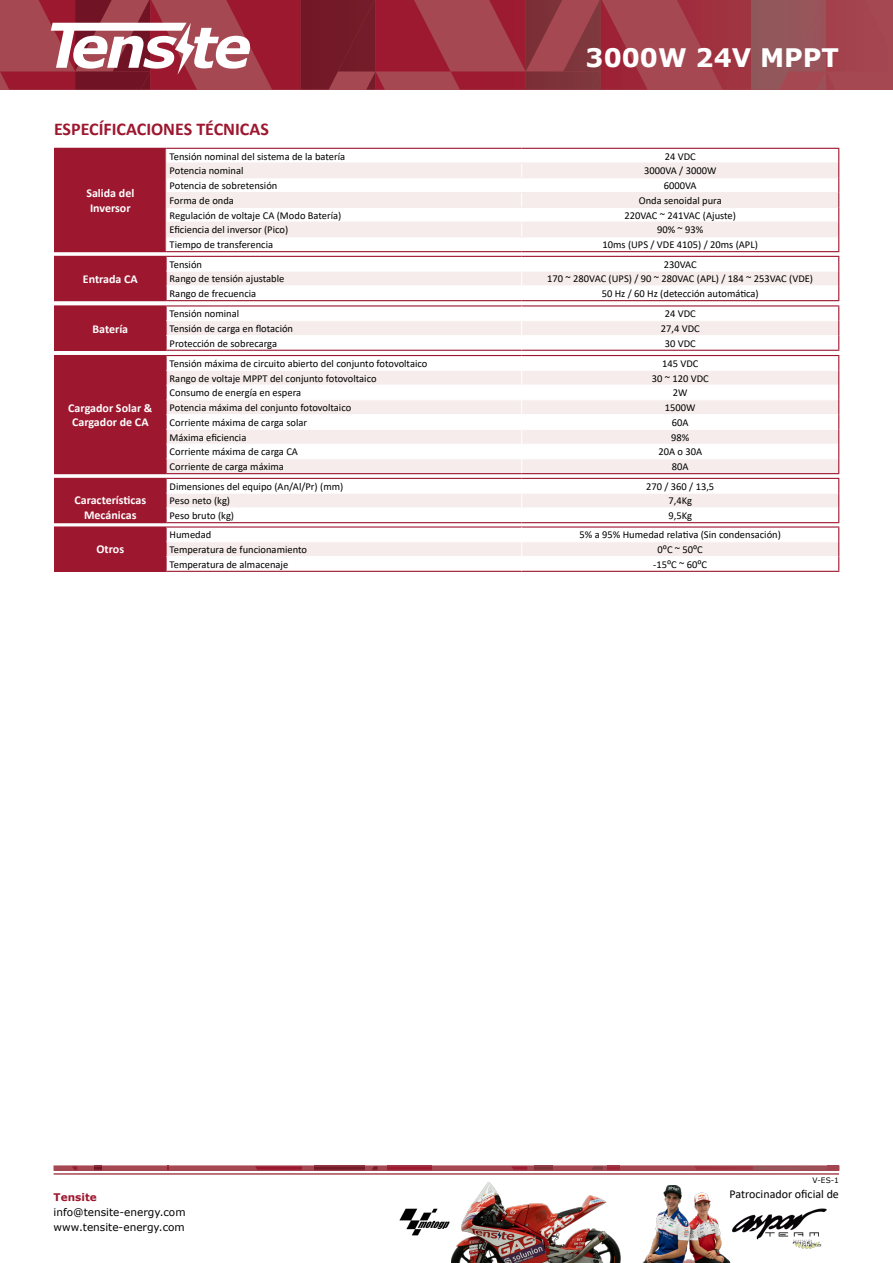
<style>
.page{position:relative;width:893px;height:1263px;background:#fff}
.page>*{position:absolute;margin:0;border:0;box-sizing:border-box;transform-origin:0 0}
.t1{font:700 25.5px "Verdana";color:#fff}
.t2{font:700 18px "Calibri";color:#9d172f}
.t3{font:700 12px/14.4px "Calibri";color:#fff;text-align:center}
.t4{font:12px "Calibri";color:#000}
.t5{font:10.5px "Calibri";color:#000}
.t6{font:10.5px/15px "Verdana";color:#000}
.t7{font:700 10.5px "Verdana";color:#9d172f}
.t8{font:7.5px "Verdana";color:#000}
</style>
<div class="page">
<img style="left:743px;top:1208px;width:83px;height:41px">
<img style="left:645px;top:1185px;width:98px;height:78px">
<img style="left:451px;top:1182px;width:194px;height:81px">
<img style="left:399px;top:1209px;width:51px;height:27px">
<div style="left:0;top:0;width:893px;height:90px;background:#a54852"></div>
<img style="left:374px;top:0;width:76px;height:71px">
<img style="left:113px;top:0;width:84px;height:90px">
<img style="left:226px;top:0;width:148px;height:90px">
<img style="left:39px;top:0;width:73px;height:31px">
<img style="left:366px;top:71px;width:19px;height:19px">
<img style="left:0;top:71px;width:150px;height:19px">
<img style="left:825px;top:0;width:1px;height:71px">
<img style="left:564px;top:0;width:83px;height:90px">
<img style="left:677px;top:0;width:148px;height:90px">
<img style="left:489px;top:0;width:73px;height:71px">
<img style="left:817px;top:71px;width:9px;height:19px">
<img style="left:451px;top:71px;width:150px;height:19px">
<svg style="left:51px;top:23px;width:199px;height:52px"></svg>
<svg style="left:54px;top:1166px;width:785px;height:4px"></svg>
<svg style="left:593px;top:1167px;width:26px;height:1px"></svg>
<img style="left:695px;top:1167px;width:116px;height:1px">
<img style="left:534px;top:1167px;width:19px;height:1px">
<img style="left:512px;top:1167px;width:15px;height:1px">
<div style="left:54px;top:1165px;width:785px;height:5px;border:1px solid #a54852"></div>
<hr style="left:54px;top:1173px;width:785px;height:2px;background:#a54852">
<div style="left:55px;top:148px;width:111px;height:104px;background:#9d172f"></div>
<hr style="left:54px;top:148px;width:112px;height:1px;background:#9d172f">
<hr style="left:54px;top:251px;width:112px;height:1px;background:#9d172f">
<svg style="left:54px;top:149px;width:1px;height:102px"></svg>
<div style="left:55px;top:256px;width:111px;height:45px;background:#9d172f"></div>
<hr style="left:54px;top:256px;width:112px;height:1px;background:#9d172f">
<hr style="left:54px;top:300px;width:112px;height:1px;background:#9d172f">
<svg style="left:54px;top:257px;width:1px;height:43px"></svg>
<div style="left:55px;top:527px;width:111px;height:44px;background:#9d172f"></div>
<hr style="left:54px;top:526px;width:112px;height:2px;background:#9d172f">
<hr style="left:54px;top:571px;width:112px;height:1px;background:#9d172f">
<hr style="left:166px;top:571px;width:356px;height:1px;background:#9d172f">
<hr style="left:522px;top:571px;width:317px;height:1px;background:#9d172f">
<svg style="left:54px;top:528px;width:1px;height:43px"></svg>
<div style="left:55px;top:306px;width:111px;height:44px;background:#9d172f"></div>
<hr style="left:54px;top:305px;width:112px;height:1px;background:#9d172f">
<hr style="left:54px;top:350px;width:112px;height:1px;background:#9d172f">
<hr style="left:166px;top:350px;width:356px;height:1px;background:#9d172f">
<hr style="left:522px;top:350px;width:317px;height:1px;background:#9d172f">
<svg style="left:166px;top:148px;width:673px;height:202px"></svg>
<svg style="left:54px;top:306px;width:1px;height:44px"></svg>
<div style="left:55px;top:355px;width:111px;height:119px;background:#9d172f"></div>
<hr style="left:54px;top:355px;width:112px;height:1px;background:#9d172f">
<hr style="left:166px;top:355px;width:356px;height:1px;background:#9d172f">
<hr style="left:522px;top:355px;width:317px;height:1px;background:#9d172f">
<hr style="left:54px;top:473px;width:112px;height:1px;background:#9d172f">
<svg style="left:54px;top:356px;width:1px;height:117px"></svg>
<div style="left:55px;top:478px;width:111px;height:45px;background:#9d172f"></div>
<hr style="left:54px;top:478px;width:112px;height:1px;background:#9d172f">
<hr style="left:54px;top:522px;width:112px;height:1px;background:#9d172f">
<svg style="left:166px;top:356px;width:673px;height:215px"></svg>
<svg style="left:54px;top:479px;width:1px;height:43px"></svg>
<h2 class="t2" style="left:54px;top:116px;width:216px">ESPECÍFICACIONES TÉCNICAS</h2>
<h1 class="t1" style="left:586px;top:40px;width:255px">3000W 24V MPPT</h1>
<p class="t3" style="left:86px;top:186px;width:50px">Salida del<br>Inversor</p>
<p class="t3" style="left:83px;top:272px;width:56px">Entrada CA</p>
<p class="t3" style="left:92px;top:321px;width:37px">Batería</p>
<p class="t3" style="left:68px;top:401px;width:86px">Cargador Solar &amp;<br>Cargador de CA</p>
<p class="t3" style="left:74px;top:493px;width:73px">Características<br>Mecánicas</p>
<p class="t3" style="left:97px;top:541px;width:29px">Otros</p>
<p class="t5" style="left:170px;top:149px;width:177px">Tensión nominal del sistema de la batería</p>
<p class="t5" style="left:665px;top:149px;width:33px">24 VDC</p>
<p class="t5" style="left:170px;top:164px;width:75px">Potencia nominal</p>
<p class="t5" style="left:644px;top:164px;width:74px">3000VA / 3000W</p>
<p class="t5" style="left:170px;top:178px;width:109px">Potencia de sobretensión</p>
<p class="t5" style="left:664px;top:178px;width:34px">6000VA</p>
<p class="t5" style="left:170px;top:193px;width:66px">Forma de onda</p>
<p class="t5" style="left:639px;top:193px;width:85px">Onda senoidal pura</p>
<p class="t5" style="left:170px;top:208px;width:173px">Regulación de voltaje CA (Modo Batería)</p>
<p class="t5" style="left:624px;top:208px;width:113px">220VAC ~ 241VAC (Ajuste)</p>
<p class="t5" style="left:170px;top:223px;width:120px">Eficiencia del inversor (Pico)</p>
<p class="t5" style="left:657px;top:223px;width:48px">90% ~ 93%</p>
<p class="t5" style="left:170px;top:237px;width:105px">Tiempo de transferencia</p>
<p class="t5" style="left:602px;top:237px;width:157px">10ms (UPS / VDE 4105) / 20ms (APL)</p>
<p class="t5" style="left:170px;top:257px;width:34px">Tensión</p>
<p class="t5" style="left:664px;top:257px;width:35px">230VAC</p>
<p class="t5" style="left:170px;top:272px;width:116px">Rango de tensión ajustable</p>
<p class="t5" style="left:547px;top:272px;width:267px">170 ~ 280VAC (UPS) / 90 ~ 280VAC (APL) / 184 ~ 253VAC (VDE)</p>
<p class="t5" style="left:170px;top:286px;width:88px">Rango de frecuencia</p>
<p class="t5" style="left:602px;top:286px;width:159px">50 Hz / 60 Hz (detección automática)</p>
<p class="t5" style="left:170px;top:306px;width:71px">Tensión nominal</p>
<p class="t5" style="left:665px;top:306px;width:33px">24 VDC</p>
<p class="t5" style="left:170px;top:321px;width:125px">Tensión de carga en flotación</p>
<p class="t5" style="left:661px;top:321px;width:40px">27,4 VDC</p>
<p class="t5" style="left:170px;top:336px;width:109px">Protección de sobrecarga</p>
<p class="t5" style="left:665px;top:336px;width:33px">30 VDC</p>
<p class="t5" style="left:170px;top:356px;width:259px">Tensión máxima de circuito abierto del conjunto fotovoltaico</p>
<p class="t5" style="left:662px;top:356px;width:38px">145 VDC</p>
<p class="t5" style="left:170px;top:371px;width:208px">Rango de voltaje MPPT del conjunto fotovoltaico</p>
<p class="t5" style="left:652px;top:371px;width:58px">30 ~ 120 VDC</p>
<p class="t5" style="left:170px;top:386px;width:133px">Consumo de energía en espera</p>
<p class="t5" style="left:673px;top:386px;width:16px">2W</p>
<p class="t5" style="left:170px;top:400px;width:183px">Potencia máxima del conjunto fotovoltaico</p>
<p class="t5" style="left:665px;top:400px;width:32px">1500W</p>
<p class="t5" style="left:170px;top:415px;width:139px">Corriente máxima de carga solar</p>
<p class="t5" style="left:672px;top:415px;width:18px">60A</p>
<p class="t5" style="left:170px;top:430px;width:78px">Máxima eficiencia</p>
<p class="t5" style="left:671px;top:430px;width:20px">98%</p>
<p class="t5" style="left:170px;top:445px;width:130px">Corriente máxima de carga CA</p>
<p class="t5" style="left:658px;top:445px;width:45px">20A o 30A</p>
<p class="t5" style="left:170px;top:459px;width:116px">Corriente de carga máxima</p>
<p class="t5" style="left:672px;top:459px;width:18px">80A</p>
<p class="t5" style="left:170px;top:479px;width:175px">Dimensiones del equipo (An/Al/Pr) (mm)</p>
<p class="t5" style="left:646px;top:479px;width:70px">270 / 360 / 13,5</p>
<p class="t5" style="left:170px;top:494px;width:62px">Peso neto (kg)</p>
<p class="t5" style="left:668px;top:494px;width:25px">7,4Kg</p>
<p class="t5" style="left:170px;top:508px;width:66px">Peso bruto (kg)</p>
<p class="t5" style="left:668px;top:508px;width:25px">9,5Kg</p>
<p class="t5" style="left:170px;top:528px;width:43px">Humedad</p>
<p class="t5" style="left:580px;top:528px;width:203px">5% a 95% Humedad relativa (Sin condensación)</p>
<p class="t5" style="left:170px;top:542px;width:139px">Temperatura de funcionamiento</p>
<p class="t5" style="left:658px;top:542px;width:47px">0⁰C ~ 50⁰C</p>
<p class="t5" style="left:170px;top:557px;width:120px">Temperatura de almacenaje</p>
<p class="t5" style="left:653px;top:557px;width:55px">-15⁰C ~ 60⁰C</p>
<p class="t8" style="left:813px;top:1175px;width:28px">V-ES-1</p>
<p class="t7" style="left:54px;top:1190px;width:45px">Tensite</p>
<p class="t4" style="left:730px;top:1185px;width:111px">Patrocinador oficial de</p>
<p class="t6" style="left:54px;top:1204px;width:133px">info@tensite-energy.com www.tensite-energy.com</p>
</div>
